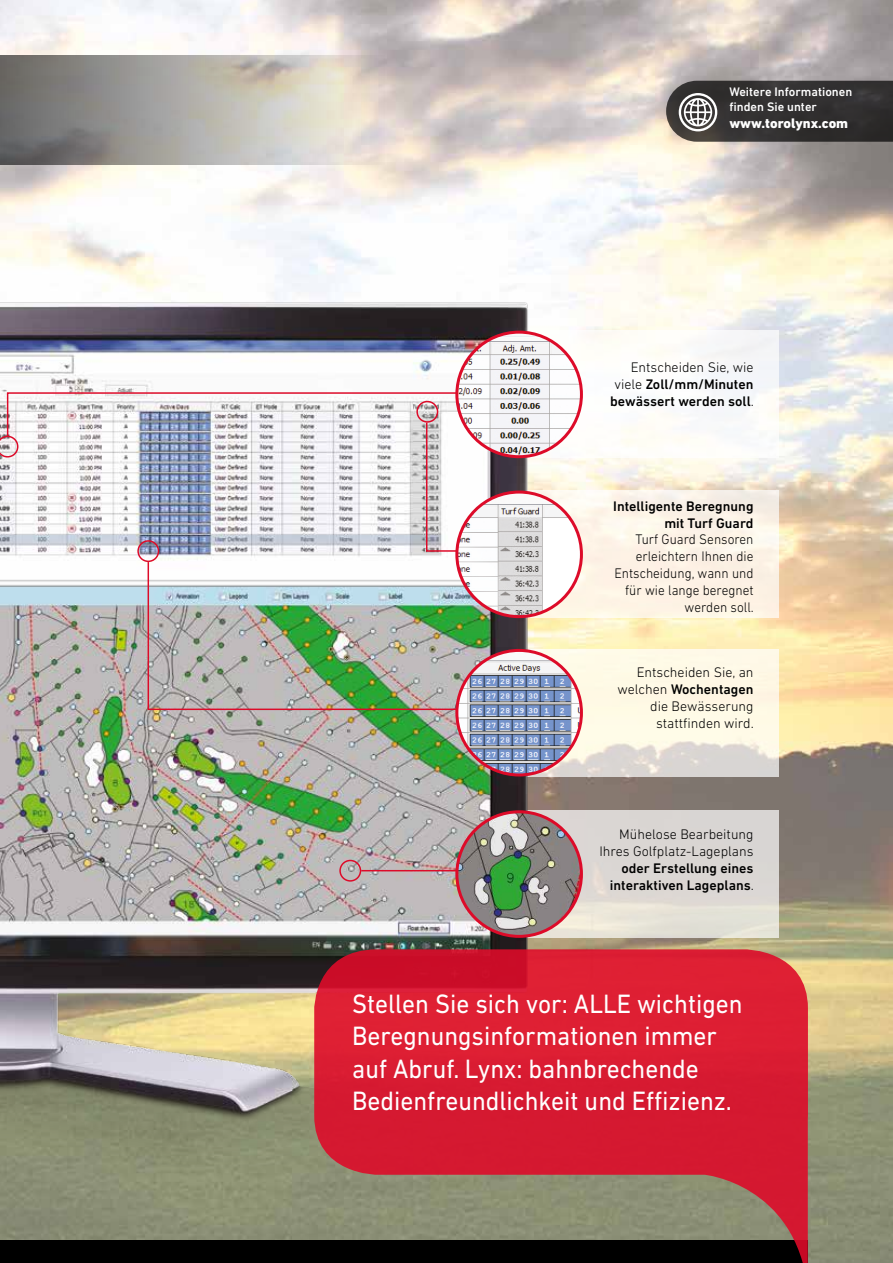
<style>
.page{position:relative;width:893px;height:1263px;background:#fff}
.page>*{position:absolute;margin:0;border:0;box-sizing:border-box;transform-origin:0 0}
.t1{font:27px/32.4px "DIN Next LT Pro";color:#fff;scale:.94 1}
.t2{font:500 14.1px/17px "DIN Next LT Pro";color:#000;text-align:right}
.t3{font:300 14.1px/17px "DIN Next LT Pro";color:#000;text-align:right}
.t4{font:300 14.1px/17px "DIN Next LT Pro";color:#000;text-align:right;scale:.95 1}
.t5{font:800 14.1px "DIN Next LT Pro";color:#fff}
.t6{font:500 12.6px/15.1px "DIN Next LT Pro";color:#fff}
.s1{font-weight:300}
.s2{font-weight:500}
</style>
<div class="page">
<img style="left:0;top:0;width:893px;height:1263px">
<div style="left:418px;top:491px;width:361px;height:127px;background:#fdf2e5"></div>
<div style="left:418px;top:810px;width:361px;height:128px;background:linear-gradient(to bottom,#d5d0d1,#e6e1d6)"></div>
<svg style="left:0;top:55px;width:384px;height:109px;background:#aca9a3"></svg>
<div style="left:0;top:1241px;width:808px;height:22px;background:#000"></div>
<div style="left:418px;top:331px;width:361px;height:127px;background:#fff"></div>
<svg style="left:558px;top:649px;width:221px;height:127px;background:#f6f0e1"></svg>
<img style="left:0;top:293px;width:558px;height:919px">
<div style="left:137px;top:540px;width:22px;height:22px;border:2px solid #dd0b29;border-radius:50%"></div>
<img style="left:147px;top:561px;width:431px;height:150px">
<img style="left:457px;top:332px;width:124px;height:125px;border-radius:62px">
<img style="left:457px;top:650px;width:124px;height:125px;border-radius:62px">
<div style="left:455px;top:649px;width:128px;height:127px;border:3px solid #dd0b29;border-radius:50%"></div>
<div style="left:339px;top:860px;width:22px;height:22px;border:2px solid #dd0b29;border-radius:50%"></div>
<hr style="left:361px;top:870px;width:175px;height:1px;background:#dd0b29">
<img style="left:457px;top:812px;width:124px;height:124px;border-radius:62px">
<div style="left:455px;top:810px;width:128px;height:128px;border:3px solid #dd0b29;border-radius:50%"></div>
<svg style="left:314px;top:949px;width:494px;height:314px;background:#b6333d"></svg>
<img style="left:0;top:391px;width:537px;height:161px">
<img style="left:457px;top:492px;width:124px;height:125px;border-radius:62px">
<div style="left:455px;top:491px;width:128px;height:127px;border:3px solid #dd0b29;border-radius:50%"></div>
<svg style="left:666px;top:81px;width:227px;height:61px;background:#413f3e"></svg>
<p class="t6" style="left:729px;top:84px;width:124px">Weitere Informationen finden Sie unter</p>
<p class="t5" style="left:729px;top:115px;width:120px">www.torolynx.com</p>
<p class="t2" style="left:610px;top:359px;width:145px"><span class="s1">Entscheiden Sie, wie viele</span> Zoll/mm/Minuten bewässert werden soll<span class="s1">.</span></p>
<p class="t2" style="left:613px;top:497px;width:142px">Intelligente Beregnung mit Turf Guard</p>
<p class="t4" style="left:614px;top:531px;width:148px">Turf Guard Sensoren erleichtern Ihnen die<br>Entscheidung, wann und für wie lange beregnet werden soll.</p>
<p class="t3" style="left:617px;top:664px;width:138px">Entscheiden Sie, an welchen <span class="s2">Wochentagen </span>die Bewässerung stattfinden wird.</p>
<p class="t3" style="left:599px;top:825px;width:156px">Mühelose Bearbeitung<br>Ihres Golfplatz-Lageplans</p>
<p class="t2" style="left:610px;top:859px;width:145px">oder Erstellung eines interaktiven Lageplans<span class="s1">.</span></p>
<h1 class="t1" style="left:352px;top:987px;width:417px">Stellen Sie sich vor: ALLE wichtigen Beregnungsinformationen immer auf Abruf. Lynx: bahnbrechende Bedienfreundlichkeit und Effizienz.</h1>
</div>
